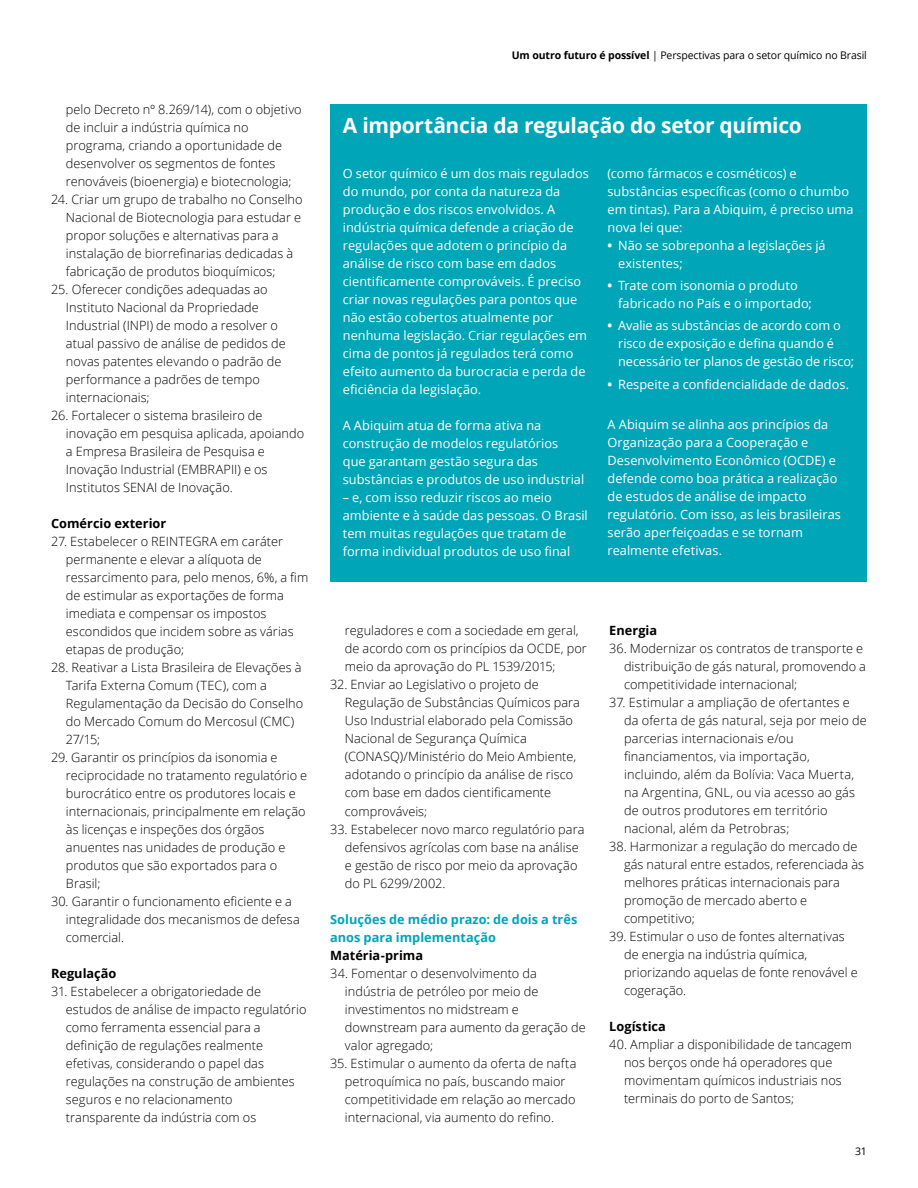
<style>
.page{position:relative;width:918px;height:1188px;background:#fff}
.page>*{position:absolute;margin:0;border:0;box-sizing:border-box;transform-origin:0 0}
.t1{font:700 21px "Open Sans";letter-spacing:-.015em;color:#fff}
.t2{font:300 12.75px/18px "Open Sans";letter-spacing:.005em;color:#000}
.t3{font:12.75px/18px "Open Sans";letter-spacing:.005em;color:#fff}
.t4{font:700 12.75px "Open Sans";color:#000}
.t5{font:700 12.75px/18px "Open Sans";letter-spacing:.005em;color:#00a5b8}
.t6{font:10.5px "Open Sans";letter-spacing:-.01em;color:#000}
.s1{font-weight:700}
</style>
<div class="page">
<div style="left:330px;top:104px;width:537px;height:477px;background:#00a5b8"></div>
<p class="t2" style="left:66px;top:100px;width:237px">pelo Decreto nº 8.269/14), com o objetivo de incluir a indústria química no programa, criando a oportunidade de desenvolver os segmentos de fontes renováveis (bioenergia) e biotecnologia;</p>
<p class="t2" style="left:66px;top:190px;width:238px;text-indent:-15px">24. Criar um grupo de trabalho no Conselho Nacional de Biotecnologia para estudar e propor soluções e alternativas para a instalação de biorrefinarias dedicadas à fabricação de produtos bioquímicos;</p>
<p class="t2" style="left:66px;top:280px;width:221px;text-indent:-15px">25. Oferecer condições adequadas ao Instituto Nacional da Propriedade Industrial (INPI) de modo a resolver o atual passivo de análise de pedidos de novas patentes elevando o padrão de performance a padrões de tempo internacionais;</p>
<p class="t2" style="left:66px;top:406px;width:240px;text-indent:-15px">26. Fortalecer o sistema brasileiro de inovação em pesquisa aplicada, apoiando a Empresa Brasileira de Pesquisa e Inovação Industrial (EMBRAPII) e os Institutos SENAI de Inovação.</p>
<p class="t4" style="left:51px;top:514px;width:117px">Comércio exterior</p>
<p class="t2" style="left:66px;top:532px;width:244px;text-indent:-15px">27. Estabelecer o REINTEGRA em caráter permanente e elevar a alíquota de ressarcimento para, pelo menos, 6%, a fim de estimular as exportações de forma imediata e compensar os impostos escondidos que incidem sobre as várias etapas de produção;</p>
<p class="t2" style="left:66px;top:658px;width:239px;text-indent:-15px">28. Reativar a Lista Brasileira de Elevações à<br>Tarifa Externa Comum (TEC), com a<br>Regulamentação da Decisão do Conselho do Mercado Comum do Mercosul (CMC)<br>27/15;</p>
<p class="t2" style="left:66px;top:748px;width:243px;text-indent:-15px">29. Garantir os princípios da isonomia e reciprocidade no tratamento regulatório e burocrático entre os produtores locais e internacionais, principalmente em relação às licenças e inspeções dos órgãos anuentes nas unidades de produção e produtos que são exportados para o Brasil;</p>
<p class="t2" style="left:66px;top:892px;width:235px;text-indent:-15px">30. Garantir o funcionamento eficiente e a integralidade dos mecanismos de defesa comercial.</p>
<p class="t4" style="left:51px;top:964px;width:67px">Regulação</p>
<p class="t2" style="left:66px;top:982px;width:242px;text-indent:-15px">31. Estabelecer a obrigatoriedade de estudos de análise de impacto regulatório como ferramenta essencial para a definição de regulações realmente efetivas, considerando o papel das regulações na construção de ambientes seguros e no relacionamento transparente da indústria com os</p>
<p class="t6" style="left:512px;top:48px;width:357px"><span class="s1">Um outro futuro é possível</span> | Perspectivas para o setor químico no Brasil</p>
<h1 class="t1" style="left:343px;top:110px;width:460px">A importância da regulação do setor químico</h1>
<p class="t3" style="left:343px;top:164px;width:248px">O setor químico é um dos mais regulados do mundo, por conta da natureza da produção e dos riscos envolvidos. A indústria química defende a criação de regulações que adotem o princípio da análise de risco com base em dados cientificamente comprováveis. É preciso criar novas regulações para pontos que não estão cobertos atualmente por nenhuma legislação. Criar regulações em cima de pontos já regulados terá como efeito aumento da burocracia e perda de eficiência da legislação.</p>
<p class="t3" style="left:343px;top:416px;width:243px">A Abiquim atua de forma ativa na construção de modelos regulatórios que garantam gestão segura das substâncias e produtos de uso industrial</p>
<p class="t3" style="left:343px;top:488px;width:247px">– e, com isso reduzir riscos ao meio ambiente e à saúde das pessoas. O Brasil tem muitas regulações que tratam de forma individual produtos de uso final</p>
<p class="t3" style="left:608px;top:164px;width:248px">(como fármacos e cosméticos) e substâncias específicas (como o chumbo em tintas). Para a Abiquim, é preciso uma nova lei que:</p>
<p class="t3" style="left:618px;top:236px;width:209px;text-indent:-11px"><span class="s1">•</span> Não se sobreponha a legislações já existentes;</p>
<p class="t3" style="left:618px;top:276px;width:195px;text-indent:-11px"><span class="s1">•</span> Trate com isonomia o produto fabricado no País e o importado;</p>
<p class="t3" style="left:618px;top:316px;width:238px;text-indent:-11px"><span class="s1">•</span> Avalie as substâncias de acordo com o risco de exposição e defina quando é necessário ter planos de gestão de risco;</p>
<p class="t3" style="left:608px;top:375px;width:243px"><span class="s1">•</span> Respeite a confidencialidade de dados.</p>
<p class="t3" style="left:608px;top:415px;width:235px">A Abiquim se alinha aos princípios da Organização para a Cooperação e Desenvolvimento Econômico (OCDE) e defende como boa prática a realização de estudos de análise de impacto regulatório. Com isso, as leis brasileiras serão aperfeiçoadas e se tornam realmente efetivas.</p>
<p class="t2" style="left:345px;top:622px;width:243px">reguladores e com a sociedade em geral, de acordo com os princípios da OCDE, por meio da aprovação do PL 1539/2015;</p>
<p class="t2" style="left:345px;top:676px;width:237px;text-indent:-15px">32. Enviar ao Legislativo o projeto de Regulação de Substâncias Químicos para Uso Industrial elaborado pela Comissão Nacional de Segurança Química (CONASQ)/Ministério do Meio Ambiente, adotando o princípio da análise de risco com base em dados cientificamente comprováveis;</p>
<p class="t2" style="left:345px;top:820px;width:241px;text-indent:-15px">33. Estabelecer novo marco regulatório para defensivos agrícolas com base na análise e gestão de risco por meio da aprovação do PL 6299/2002.</p>
<p class="t5" style="left:330px;top:910px;width:249px">Soluções de médio prazo: de dois a três anos para implementação</p>
<p class="t4" style="left:330px;top:946px;width:95px">Matéria-prima</p>
<p class="t2" style="left:345px;top:964px;width:242px;text-indent:-15px">34. Fomentar o desenvolvimento da indústria de petróleo por meio de investimentos no midstream e downstream para aumento da geração de valor agregado;</p>
<p class="t2" style="left:345px;top:1054px;width:233px;text-indent:-15px">35. Estimular o aumento da oferta de nafta petroquímica no país, buscando maior competitividade em relação ao mercado internacional, via aumento do refino.</p>
<p class="t4" style="left:609px;top:622px;width:50px">Energia</p>
<p class="t2" style="left:624px;top:639px;width:244px;text-indent:-15px">36. Modernizar os contratos de transporte e distribuição de gás natural, promovendo a competitividade internacional;</p>
<p class="t2" style="left:624px;top:693px;width:244px;text-indent:-15px">37. Estimular a ampliação de ofertantes e da oferta de gás natural, seja por meio de parcerias internacionais e/ou financiamentos, via importação, incluindo, além da Bolívia: Vaca Muerta, na Argentina, GNL, ou via acesso ao gás de outros produtores em território nacional, além da Petrobras;</p>
<p class="t2" style="left:624px;top:837px;width:242px;text-indent:-15px">38. Harmonizar a regulação do mercado de gás natural entre estados, referenciada às melhores práticas internacionais para promoção de mercado aberto e competitivo;</p>
<p class="t2" style="left:624px;top:927px;width:235px;text-indent:-15px">39. Estimular o uso de fontes alternativas de energia na indústria química, priorizando aquelas de fonte renovável e cogeração.</p>
<p class="t4" style="left:609px;top:1018px;width:58px">Logística</p>
<p class="t2" style="left:624px;top:1036px;width:230px;text-indent:-15px">40. Ampliar a disponibilidade de tancagem nos berços onde há operadores que movimentam químicos industriais nos terminais do porto de Santos;</p>
<p class="t6" style="left:855px;top:1144px;width:13px">31</p>
</div>
